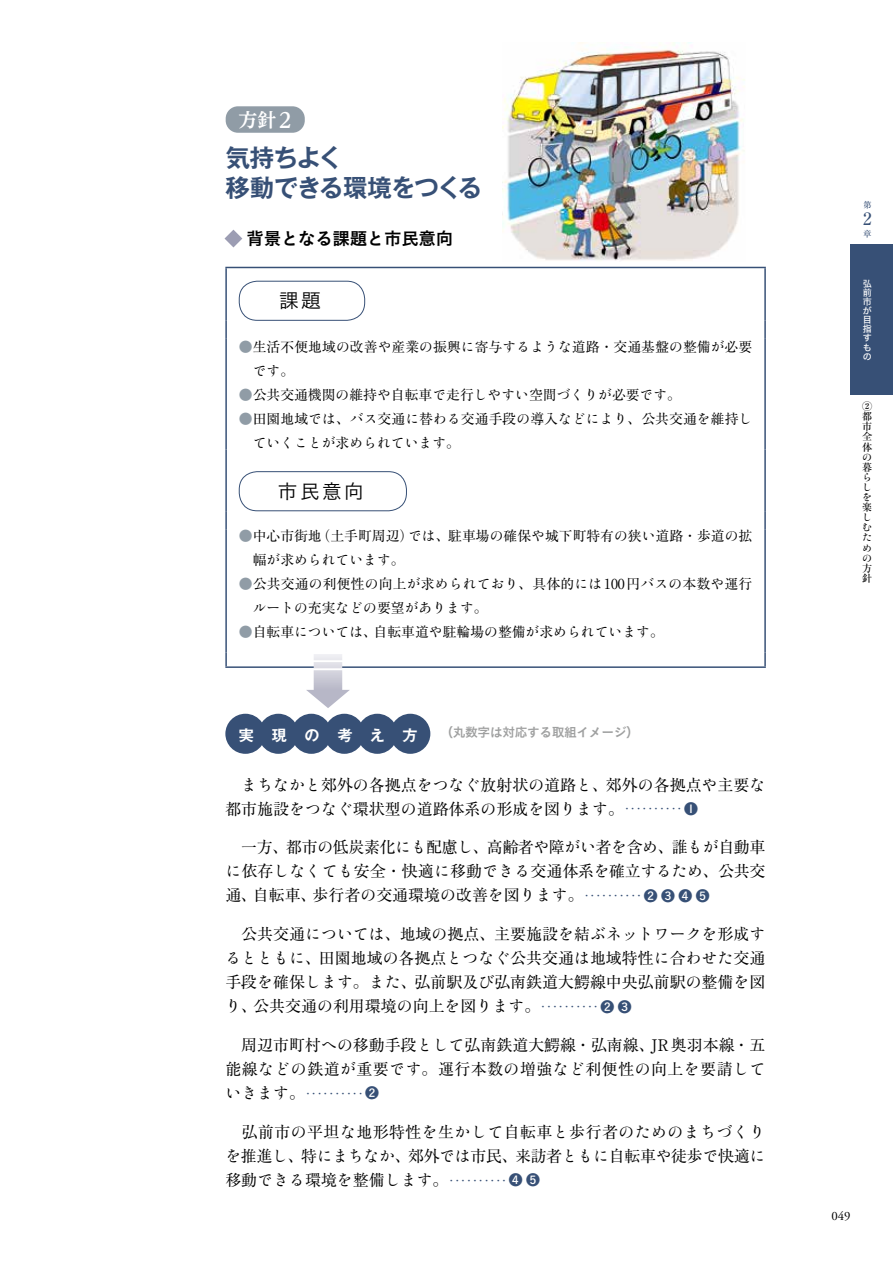
<style>
.page{position:relative;width:893px;height:1263px;background:#fff}
.page>*{position:absolute;margin:0;border:0;box-sizing:border-box;transform-origin:0 0}
.t1{font:700 24.45px/29.7px "Gothic MB101 Pro De";letter-spacing:-.035em;color:#375076}
.t2{font:20.25px "Koburina Go Std W3";letter-spacing:.095em;color:#000}
.t3{font:700 18.9px "UD Reimin Pr 6";color:#fff}
.t4{font:17.55px "Koburina Go Std W6";letter-spacing:-.02em;color:#000}
.t5{font:500 16.95px "Ryumin Pro";color:#375076}
.t6{font:15.9px/24px "Ryumin Pro";color:#000}
.t7{font:15.9px/24px "Ryumin Pro";letter-spacing:.025em;color:#000}
.t8{font:700 15.15px "Gothic MB101 Pro De";letter-spacing:1.18em;color:#fff}
.t9{font:13.8px "Ryumin Pro";color:#000}
.t10{font:13.8px "Ryumin Std Regular KO";color:#000}
.t11{font:12.75px "Koburina Go Std W6";letter-spacing:-.03em;color:#9fa0a0}
.t12{font:12.75px "Adobe Garamond Pro";color:#000}
.t13{font:11.7px "Ryumin Pro";color:#375076}
.t14{font:500 10.05px/10.1px "Ryumin Pro";color:#000;text-align:justify}
.t15{font:10.05px/10.1px "Ryumin Std Medium KO";color:#000;text-align:justify}
.t16{font:9px/9.1px "Hira Kaku Std W5";color:#fff}
.t17{font:500 8.55px "Ryumin Pro";color:#375076}
.s1{font-size:20.7px}
.s2{color:#909ca6}
.s3{font-family:"Ryumin Std Regular KO"}
.s4{font-family:"Ryumin Pro"}
.s5{font-size:11.7px;color:#375076}
.s6{font-family:"Koburina Go Std W6";font-size:13.8px;color:#375076}
.s7{font-family:"Ryumin Std Regular KO";font-size:15.9px;color:#000}
.s8{font-size:15.9px;color:#000}
.s9{font-family:"Koburina Go Std W6";font-size:13.8px}
</style>
<div class="page">
<div style="left:850px;top:244px;width:43px;height:151px;background:#375076"></div>
<img style="left:503px;top:43px;width:242px;height:218px">
<hr style="left:225px;top:267px;width:541px;height:1px;background:#375076">
<hr style="left:225px;top:268px;width:2px;height:53px;background:#375076">
<hr style="left:764px;top:268px;width:2px;height:53px;background:#375076">
<svg style="left:225px;top:321px;width:2px;height:18px"></svg>
<svg style="left:764px;top:321px;width:2px;height:18px"></svg>
<hr style="left:225px;top:339px;width:2px;height:110px;background:#375076">
<hr style="left:764px;top:339px;width:2px;height:110px;background:#375076">
<hr style="left:225px;top:449px;width:2px;height:62px;background:#375076">
<hr style="left:764px;top:449px;width:2px;height:62px;background:#375076">
<svg style="left:225px;top:511px;width:2px;height:18px"></svg>
<svg style="left:764px;top:511px;width:2px;height:18px"></svg>
<hr style="left:225px;top:529px;width:2px;height:124px;background:#375076">
<hr style="left:764px;top:529px;width:2px;height:124px;background:#375076">
<svg style="left:225px;top:653px;width:2px;height:13px"></svg>
<svg style="left:764px;top:653px;width:2px;height:13px"></svg>
<hr style="left:225px;top:666px;width:541px;height:2px;background:#375076">
<div style="left:239px;top:281px;width:126px;height:40px;border:1px solid #375076;border-radius:18px"></div>
<div style="left:239px;top:471px;width:168px;height:40px;border:1px solid #375076;border-radius:18px"></div>
<svg style="left:225px;top:714px;width:205px;height:40px;background:#54698a"></svg>
<svg style="left:225px;top:230px;width:17px;height:17px"></svg>
<div style="left:226px;top:106px;width:79px;height:26px;background:#909ca6;border-radius:12px"></div>
<svg style="left:306px;top:654px;width:44px;height:54px"></svg>
<p class="t3" style="left:239px;top:104px;width:55px">方針<span class="s1">2</span></p>
<h1 class="t1" style="left:225px;top:140px;width:258px">気持ちよく<br>移動できる環境をつくる</h1>
<p class="t4" style="left:247px;top:225px;width:208px">背景となる課題と市民意向</p>
<p class="t2" style="left:279px;top:286px;width:44px">課題</p>
<p class="t9" style="left:239px;top:336px;width:515px"><span class="s2">●</span>生活不便地域<span class="s3">の</span>改善<span class="s3">や</span>産業<span class="s3">の</span>振興<span class="s3">に</span>寄与<span class="s3">するような</span>道路・交通基盤<span class="s3">の</span>整備<span class="s3">が</span>必要</p>
<p class="t10" style="left:253px;top:361px;width:43px">です<span class="s4">。</span></p>
<p class="t9" style="left:239px;top:384px;width:444px"><span class="s2">●</span>公共交通機関<span class="s3">の</span>維持<span class="s3">や</span>自転車<span class="s3">で</span>走行<span class="s3">しやすい</span>空間<span class="s3">づくりが</span>必要<span class="s3">です</span>。</p>
<p class="t9" style="left:239px;top:408px;width:515px"><span class="s2">●</span>田園地域<span class="s3">では</span>、<span class="s3">バス</span>交通<span class="s3">に</span>替<span class="s3">わる</span>交通手段<span class="s3">の</span>導入<span class="s3">などにより</span>、公共交通<span class="s3">を</span>維持<span class="s3">し</span></p>
<p class="t10" style="left:253px;top:433px;width:209px">ていくことが<span class="s4">求</span>められています<span class="s4">。</span></p>
<p class="t2" style="left:278px;top:476px;width:88px">市民意向</p>
<p class="t9" style="left:239px;top:525px;width:515px"><span class="s2">●</span>中心市街地（土手町周辺）<span class="s3">では</span>、駐車場<span class="s3">の</span>確保<span class="s3">や</span>城下町特有<span class="s3">の</span>狭<span class="s3">い</span>道路・歩道<span class="s3">の</span>拡</p>
<p class="t10" style="left:253px;top:550px;width:154px"><span class="s4">幅</span>が<span class="s4">求</span>められています<span class="s4">。</span></p>
<p class="t9" style="left:239px;top:573px;width:515px"><span class="s2">●</span>公共交通<span class="s3">の</span>利便性<span class="s3">の</span>向上<span class="s3">が</span>求<span class="s3">められており</span>、具体的<span class="s3">には</span>100円<span class="s3">バスの</span>本数<span class="s3">や</span>運行</p>
<p class="t10" style="left:253px;top:598px;width:236px">ルートの<span class="s4">充実</span>などの<span class="s4">要望</span>があります<span class="s4">。</span></p>
<p class="t9" style="left:239px;top:621px;width:426px"><span class="s2">●</span>自転車<span class="s3">については</span>、自転車道<span class="s3">や</span>駐輪場<span class="s3">の</span>整備<span class="s3">が</span>求<span class="s3">められています</span>。</p>
<p class="t8" style="left:239px;top:722px;width:180px">実現の考え方</p>
<p class="t11" style="left:440px;top:723px;width:200px">（丸数字は対応する取組イメージ）</p>
<p class="t6" style="left:225px;top:771px;width:542px;text-indent:16px"><span class="s3">まちなかと</span>郊外<span class="s3">の</span>各拠点<span class="s3">をつなぐ</span>放射状<span class="s3">の</span>道路<span class="s3">と</span>、郊外<span class="s3">の</span>各拠点<span class="s3">や</span>主要<span class="s3">な</span>都市施設<span class="s3">をつなぐ</span>環状型<span class="s3">の</span>道路体系<span class="s3">の</span>形成<span class="s3">を</span>図<span class="s3">ります</span>。<span class="s5">･･････････</span><span class="s6">❶</span></p>
<p class="t6" style="left:225px;top:834px;width:542px;text-align:justify">　一方、都市<span class="s3">の</span>低炭素化<span class="s3">にも</span>配慮<span class="s3">し</span>、高齢者<span class="s3">や</span>障<span class="s3">がい</span>者<span class="s3">を</span>含<span class="s3">め</span>、誰<span class="s3">もが</span>自動車<span class="s3">に</span>依存<span class="s3">しなくても</span>安全・快適<span class="s3">に</span>移動<span class="s3">できる</span>交通体系<span class="s3">を</span>確立<span class="s3">するため</span>、公共交通、自転車、歩行者<span class="s3">の</span>交通環境<span class="s3">の</span>改善<span class="s3">を</span>図<span class="s3">ります</span>。<span class="s5">･･････････</span><span class="s6">❷❸❹❺</span></p>
<p class="t6" style="left:225px;top:921px;width:541px;text-align:justify">　公共交通<span class="s3">については</span>、地域<span class="s3">の</span>拠点、主要施設<span class="s3">を</span>結<span class="s3">ぶネットワークを</span>形成<span class="s3">するとともに</span>、田園地域<span class="s3">の</span>各拠点<span class="s3">とつなぐ</span>公共交通<span class="s3">は</span>地域特性<span class="s3">に</span>合<span class="s3">わせた</span>交通手段<span class="s3">を</span>確保<span class="s3">します</span>。<span class="s3">また</span>、弘前駅及<span class="s3">び</span>弘南鉄道大鰐線中央弘前駅<span class="s3">の</span>整備<span class="s3">を</span>図<span class="s3">り</span>、公共交通<span class="s3">の</span>利用環境<span class="s3">の</span>向上<span class="s3">を</span>図<span class="s3">ります</span>。<span class="s5">･･････････</span><span class="s6">❷❸</span></p>
<p class="t6" style="left:225px;top:1032px;width:542px">　周辺市町村<span class="s3">への</span>移動手段<span class="s3">として</span>弘南鉄道大鰐線・弘南線、JR奥羽本線・五能線<span class="s3">などの</span>鉄道<span class="s3">が</span>重要<span class="s3">です</span>。運行本数<span class="s3">の</span>増強<span class="s3">など</span>利便性<span class="s3">の</span>向上<span class="s3">を</span>要請<span class="s3">して</span></p>
<p class="t13" style="left:225px;top:1084px;width:155px"><span class="s7">いきます</span><span class="s8">。</span>･･････････<span class="s9">❷</span></p>
<p class="t7" style="left:225px;top:1119px;width:542px">　弘前市<span class="s3">の</span>平坦<span class="s3">な</span>地形特性<span class="s3">を</span>生<span class="s3">かして</span>自転車<span class="s3">と</span>歩行者<span class="s3">のためのまちづくりを</span>推進<span class="s3">し</span>、特<span class="s3">にまちなか</span>、郊外<span class="s3">では</span>市民、来訪者<span class="s3">ともに</span>自転車<span class="s3">や</span>徒歩<span class="s3">で</span>快適<span class="s3">に</span></p>
<p class="t13" style="left:225px;top:1171px;width:316px"><span class="s8">移動</span><span class="s7">できる</span><span class="s8">環境</span><span class="s7">を</span><span class="s8">整備</span><span class="s7">します</span><span class="s8">。</span>･･････････<span class="s9">❹❺</span></p>
<p class="t17" style="left:863px;top:198px;width:10px">第</p>
<p class="t5" style="left:863px;top:205px;width:10px">2</p>
<p class="t17" style="left:863px;top:227px;width:10px">章</p>
<p class="t16" style="left:863px;top:279px;width:10px">弘前市が目指すもの</p>
<p class="t14" style="left:862px;top:401px;width:12px">②都市全体</p>
<p class="t15" style="left:862px;top:451px;width:10px">の</p>
<p class="t14" style="left:862px;top:461px;width:11px">暮</p>
<p class="t15" style="left:862px;top:471px;width:10px">らしを</p>
<p class="t14" style="left:862px;top:502px;width:11px">楽</p>
<p class="t15" style="left:862px;top:511px;width:11px">しむための</p>
<p class="t14" style="left:862px;top:562px;width:11px">方針</p>
<p class="t12" style="left:831px;top:1209px;width:21px">049</p>
</div>
